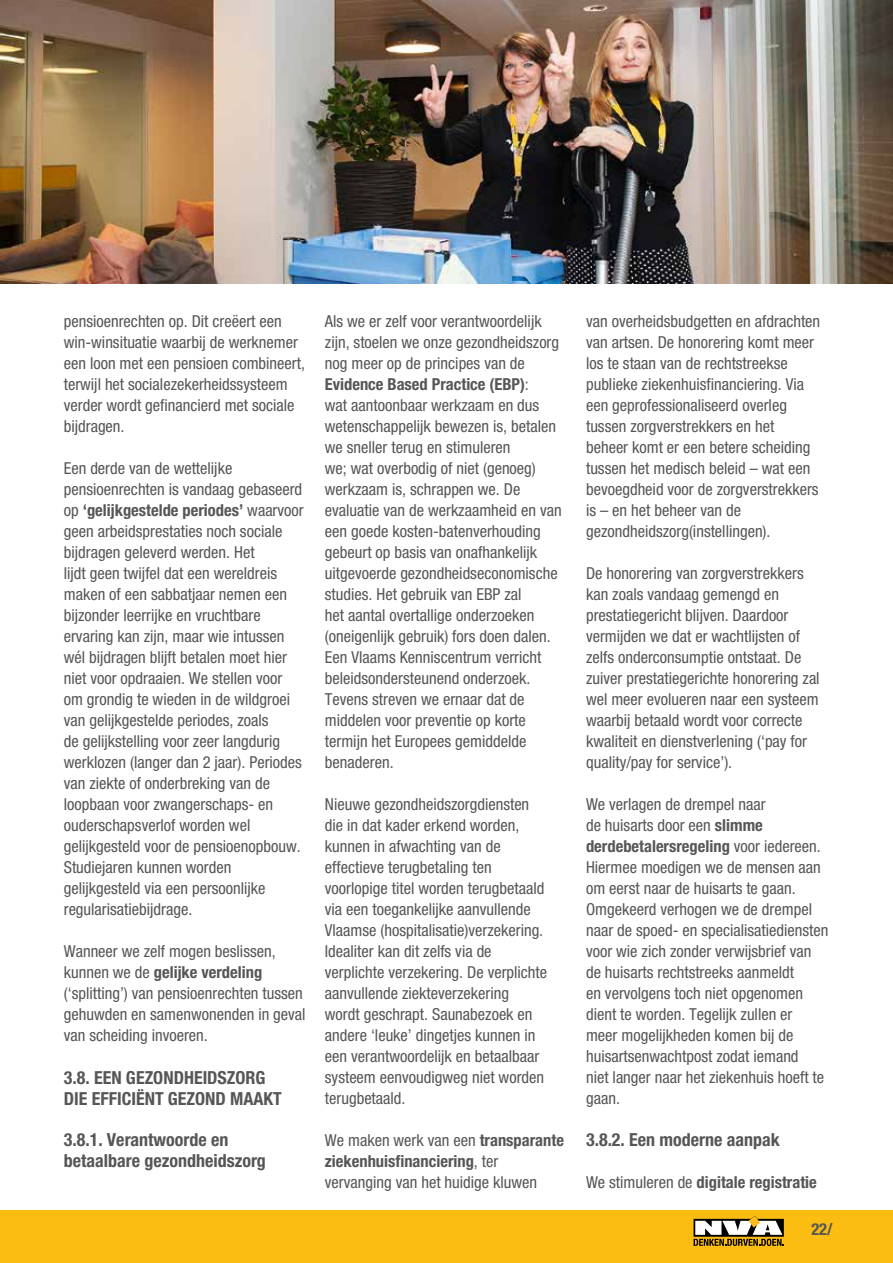
<style>
.page{position:relative;width:893px;height:1263px;background:#fff}
.page>*{position:absolute;margin:0;border:0;box-sizing:border-box;transform-origin:0 0}
.t1{font:700 condensed 18px/21.6px "Helvetica Neue LT Std";color:#565656}
.t2{font:condensed 16.5px/21px "Helvetica Neue LT Std";color:#565656}
.t3{font:700 condensed 16.5px "Helvetica Neue LT Std";color:#565656}
.s1{font-weight:700}
.s2{font-weight:400}
</style>
<div class="page">
<div style="left:0;top:1210px;width:893px;height:53px;background:#fbbd12"></div>
<svg style="left:693px;top:1216px;width:91px;height:30px"></svg>
<img style="left:0;top:0;width:893px;height:284px">
<p class="t2" style="left:64px;top:311px;width:243px">pensioenrechten op. Dit creëert een win-winsituatie waarbij de werknemer een loon met een pensioen combineert, terwijl het socialezekerheidssysteem verder wordt gefinancierd met sociale bijdragen.</p>
<p class="t2" style="left:64px;top:458px;width:241px">Een derde van de wettelijke pensioenrechten is vandaag gebaseerd op <span class="s1">‘gelijkgestelde periodes’</span> waarvoor geen arbeidsprestaties noch sociale bijdragen geleverd werden. Het<br>lijdt geen twijfel dat een wereldreis maken of een sabbatjaar nemen een bijzonder leerrijke en vruchtbare ervaring kan zijn, maar wie intussen wél bijdragen blijft betalen moet hier niet voor opdraaien. We stellen voor om grondig te wieden in de wildgroei van gelijkgestelde periodes, zoals<br>de gelijkstelling voor zeer langdurig werklozen (langer dan 2 jaar). Periodes van ziekte of onderbreking van de loopbaan voor zwangerschaps- en ouderschapsverlof worden wel gelijkgesteld voor de pensioenopbouw.<br>Studiejaren kunnen worden gelijkgesteld via een persoonlijke regularisatiebijdrage.</p>
<p class="t2" style="left:64px;top:941px;width:243px">Wanneer we zelf mogen beslissen, kunnen we de <span class="s1">gelijke verdeling </span>(‘splitting’) van pensioenrechten tussen gehuwden en samenwonenden in geval van scheiding invoeren.</p>
<p class="t1" style="left:64px;top:1066px;width:220px">3.8. EEN GEZONDHEIDSZORG<br>DIE EFFICIËNT GEZOND MAAKT</p>
<p class="t1" style="left:64px;top:1129px;width:204px;line-height:21px">3.8.1. Verantwoorde en betaalbare gezondheidszorg</p>
<p class="t2" style="left:325px;top:311px;width:238px">Als we er zelf voor verantwoordelijk zijn, stoelen we onze gezondheidszorg nog meer op de principes van de <span class="s1">Evidence Based Practice (EBP)</span>:<br>wat aantoonbaar werkzaam en dus wetenschappelijk bewezen is, betalen we sneller terug en stimuleren<br>we; wat overbodig of niet (genoeg) werkzaam is, schrappen we. De evaluatie van de werkzaamheid en van een goede kosten-batenverhouding gebeurt op basis van onafhankelijk uitgevoerde gezondheidseconomische studies. Het gebruik van EBP zal<br>het aantal overtallige onderzoeken (oneigenlijk gebruik) fors doen dalen.<br>Een Vlaams Kenniscentrum verricht beleidsondersteunend onderzoek.<br>Tevens streven we ernaar dat de middelen voor preventie op korte termijn het Europees gemiddelde benaderen.</p>
<p class="t2" style="left:325px;top:794px;width:224px">Nieuwe gezondheidszorgdiensten die in dat kader erkend worden, kunnen in afwachting van de effectieve terugbetaling ten voorlopige titel worden terugbetaald via een toegankelijke aanvullende Vlaamse (hospitalisatie)verzekering.<br>Idealiter kan dit zelfs via de verplichte verzekering. De verplichte aanvullende ziekteverzekering wordt geschrapt. Saunabezoek en andere ‘leuke’ dingetjes kunnen in een verantwoordelijk en betaalbaar systeem eenvoudigweg niet worden terugbetaald.</p>
<p class="t2" style="left:325px;top:1130px;width:241px">We maken werk van een <span class="s1">transparante ziekenhuisfinanciering</span>, ter vervanging van het huidige kluwen</p>
<p class="t2" style="left:586px;top:311px;width:236px">van overheidsbudgetten en afdrachten van artsen. De honorering komt meer los te staan van de rechtstreekse publieke ziekenhuisfinanciering. Via een geprofessionaliseerd overleg tussen zorgverstrekkers en het beheer komt er een betere scheiding tussen het medisch beleid – wat een bevoegdheid voor de zorgverstrekkers is – en het beheer van de gezondheidszorg(instellingen).</p>
<p class="t2" style="left:586px;top:563px;width:235px">De honorering van zorgverstrekkers kan zoals vandaag gemengd en prestatiegericht blijven. Daardoor vermijden we dat er wachtlijsten of zelfs onderconsumptie ontstaat. De zuiver prestatiegerichte honorering zal wel meer evolueren naar een systeem waarbij betaald wordt voor correcte kwaliteit en dienstverlening (‘pay for quality/pay for service’).</p>
<p class="t2" style="left:586px;top:794px;width:244px">We verlagen de drempel naar<br>de huisarts door een <span class="s1">slimme derdebetalersregeling</span> voor iedereen.<br>Hiermee moedigen we de mensen aan om eerst naar de huisarts te gaan.<br>Omgekeerd verhogen we de drempel naar de spoed- en specialisatiediensten voor wie zich zonder verwijsbrief van de huisarts rechtstreeks aanmeldt<br>en vervolgens toch niet opgenomen dient te worden. Tegelijk zullen er<br>meer mogelijkheden komen bij de huisartsenwachtpost zodat iemand<br>niet langer naar het ziekenhuis hoeft te gaan.</p>
<p class="t1" style="left:586px;top:1129px;width:195px">3.8.2. Een moderne aanpak</p>
<p class="t3" style="left:586px;top:1172px;width:232px"><span class="s2">We stimuleren de</span> digitale registratie</p>
<p class="t3" style="left:811px;top:1219px;width:23px">22/</p>
</div>
